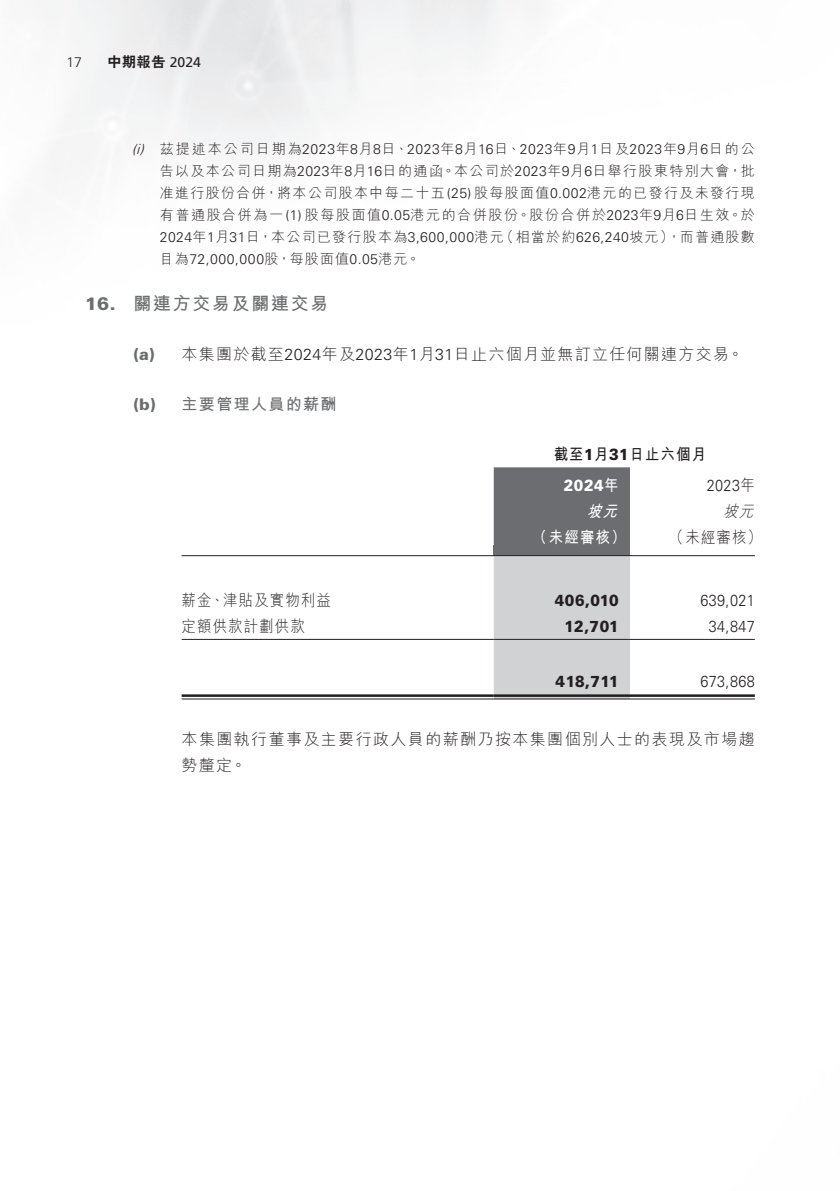
<style>
.page{position:relative;width:840px;height:1191px;background:#fff}
.page>*{position:absolute;margin:0;border:0;box-sizing:border-box;transform-origin:0 0}
.t1{font:700 18px "M Hei HK";letter-spacing:.09em;color:#6c6d70}
.t2{font:900 18px "Univers LT Std";color:#6c6d70}
.t3{font:300 16px/26px "M Hei HK";letter-spacing:.08em;color:#231f20}
.t4{font:300 16px "Univers LT Std";letter-spacing:.03em;color:#231f20;scale:.9 1}
.t5{font:300 16px "M Hei HK";letter-spacing:.08em;color:#231f20;scale:.9 1}
.t6{font:900 16px "Univers LT Std";letter-spacing:.01em;color:#231f20;scale:.9 1}
.t7{font:700 16px "M Hei HK";letter-spacing:.085em;color:#231f20;scale:.9 1}
.t8{font:700 16px "M Hei HK";letter-spacing:.085em;color:#6c6d70}
.t9{font:900 16px "Univers LT Std";color:#6c6d70}
.t10{font:700 16px "M Hei HK";color:#fff;scale:.9 1}
.t11{font:900 16px "Univers LT Std";color:#fff;scale:.9 1}
.t12{font:italic 300 16px "M Hei HK";color:#231f20;scale:.9 1}
.t13{font:italic 700 16px "M Hei HK";color:#fff;scale:.9 1}
.t14{font:300 14px/22px "M Hei HK";letter-spacing:.095em;color:#231f20;text-align:right}
.t15{font:300 14px/22px "Univers LT Std";letter-spacing:.03em;color:#231f20}
.t16{font:300 14px "M Hei HK";letter-spacing:.14em;color:#231f20}
.t17{font:800 14px "C Hei 2 HK";color:#231f20}
.t18{font:italic 300 14px "Univers LT Std";color:#231f20}
.s1{font-family:"Frutiger LT Std";font-weight:400}
.s2{font-family:"Univers LT Std"}
.s3{font-family:"M Hei HK"}
.s4{font-family:"Univers LT Std";font-weight:900}
.s5{font-family:"M Hei HK";font-weight:700}
</style>
<div class="page">
<img style="left:51px;top:0;width:704px;height:700px">
<div style="left:493px;top:467px;width:136px;height:78px;background:#6c6d70"></div>
<div style="left:493px;top:545px;width:136px;height:11px;background:#6c6d70"></div>
<div style="left:493px;top:556px;width:136px;height:142px;background:#d1d2d4"></div>
<hr style="left:181px;top:555px;width:312px;height:1px;background:#231f20">
<hr style="left:493px;top:555px;width:136px;height:1px;background:#231f20">
<hr style="left:629px;top:555px;width:125px;height:1px;background:#231f20">
<hr style="left:181px;top:639px;width:312px;height:1px;background:#231f20">
<hr style="left:493px;top:639px;width:136px;height:1px;background:#231f20">
<hr style="left:629px;top:639px;width:125px;height:1px;background:#231f20">
<hr style="left:181px;top:694px;width:312px;height:3px;background:#231f20">
<hr style="left:181px;top:698px;width:312px;height:1px;background:#231f20">
<hr style="left:493px;top:694px;width:136px;height:3px;background:#231f20">
<hr style="left:493px;top:698px;width:136px;height:1px;background:#231f20">
<hr style="left:629px;top:694px;width:125px;height:3px;background:#231f20">
<hr style="left:629px;top:698px;width:125px;height:1px;background:#231f20">
<p class="t15" style="left:67px;top:51px;width:17px">17</p>
<p class="t17" style="left:107px;top:55px;width:95px">中期報告 <span class="s1">2024</span></p>
<p class="t18" style="left:132px;top:141px;width:13px">i(</p>
<p class="t18" style="left:140px;top:141px;width:10px">)</p>
<p class="t16" style="left:160px;top:142px;width:596px">茲提述本公司日期為<span class="s2">2023</span>年 月<span class="s2">8</span> 日<span class="s2">8</span> 、<span class="s2">2023</span>年 月<span class="s2">8 16</span>日、<span class="s2">2023</span>年 月<span class="s2">9 1</span>日及<span class="s2">2023</span>年 月<span class="s2">9 6</span>日的公</p>
<p class="t2" style="left:85px;top:292px;width:32px">16.</p>
<p class="t14" style="left:160px;top:160px;width:596px">告以及本公司日期為<span class="s2">2023</span>年 月<span class="s2">8 16</span>日的通函。本公司於<span class="s2">2023</span>年 月<span class="s2">9 6</span>日舉行股東特別大會，批准進行股份合併，將本公司股本中每二十五<span class="s2">(25)</span>股每股面值<span class="s2">0.002</span>港元的已發行及未發行現有普通股合併為一 <span class="s2">)1(</span> 股每股面值<span class="s2">0.05</span>港元的合併股份。股份合併於<span class="s2">2023</span>年 月<span class="s2">9 6</span>日生效。於（相當於約<span class="s2">626,240</span>坡元 ，）而普通股數</p>
<p class="t15" style="left:160px;top:226px;width:345px">2024<span class="s3">年 月</span>1 31<span class="s3">日，本公司已發行股本為</span>3,600,000<span class="s3">港元目為</span>72,000,000<span class="s3">股，每股面值</span>0.05<span class="s3">港元。</span></p>
<p class="t1" style="left:133px;top:290px;width:196px">關連方交易及關連交易</p>
<p class="t9" style="left:133px;top:344px;width:23px">a( )</p>
<p class="t9" style="left:133px;top:394px;width:24px">b( )</p>
<p class="t3" style="left:181px;top:341px;width:563px">本集團於截至<span class="s2">2024</span>年及<span class="s2">2023</span>年 月<span class="s2">1 31</span>日止六個月並無訂立任何關連方交易。</p>
<p class="t8" style="left:181px;top:392px;width:156px">主要管理人員的薪酬</p>
<p class="t5" style="left:181px;top:592px;width:167px">薪金、津貼及實物利益</p>
<p class="t5" style="left:181px;top:618px;width:138px">定額供款計劃供款</p>
<p class="t7" style="left:553px;top:442px;width:171px">截至<span class="s4">1</span>月<span class="s4">31</span>日止六個月</p>
<p class="t11" style="left:563px;top:475px;width:62px">2024<span class="s5">年</span></p>
<p class="t4" style="left:706px;top:476px;width:55px">2023<span class="s3">年</span></p>
<p class="t13" style="left:586px;top:500px;width:41px">坡元</p>
<p class="t12" style="left:722px;top:503px;width:39px">坡元</p>
<p class="t10" style="left:532px;top:526px;width:105px">（未經審核）</p>
<p class="t5" style="left:668px;top:529px;width:105px">（未經審核(</p>
<p class="t6" style="left:554px;top:590px;width:72px">406,010</p>
<p class="t4" style="left:700px;top:591px;width:62px">639,021</p>
<p class="t6" style="left:564px;top:616px;width:62px">12,701</p>
<p class="t4" style="left:708px;top:617px;width:53px">34,847</p>
<p class="t6" style="left:555px;top:671px;width:71px">418,711</p>
<p class="t4" style="left:700px;top:671px;width:62px">673,868</p>
<p class="t3" style="left:181px;top:726px;width:574px">本集團執行董事及主要行政人員的薪酬乃按本集團個別人士的表現及市場趨勢釐定。</p>
</div>
